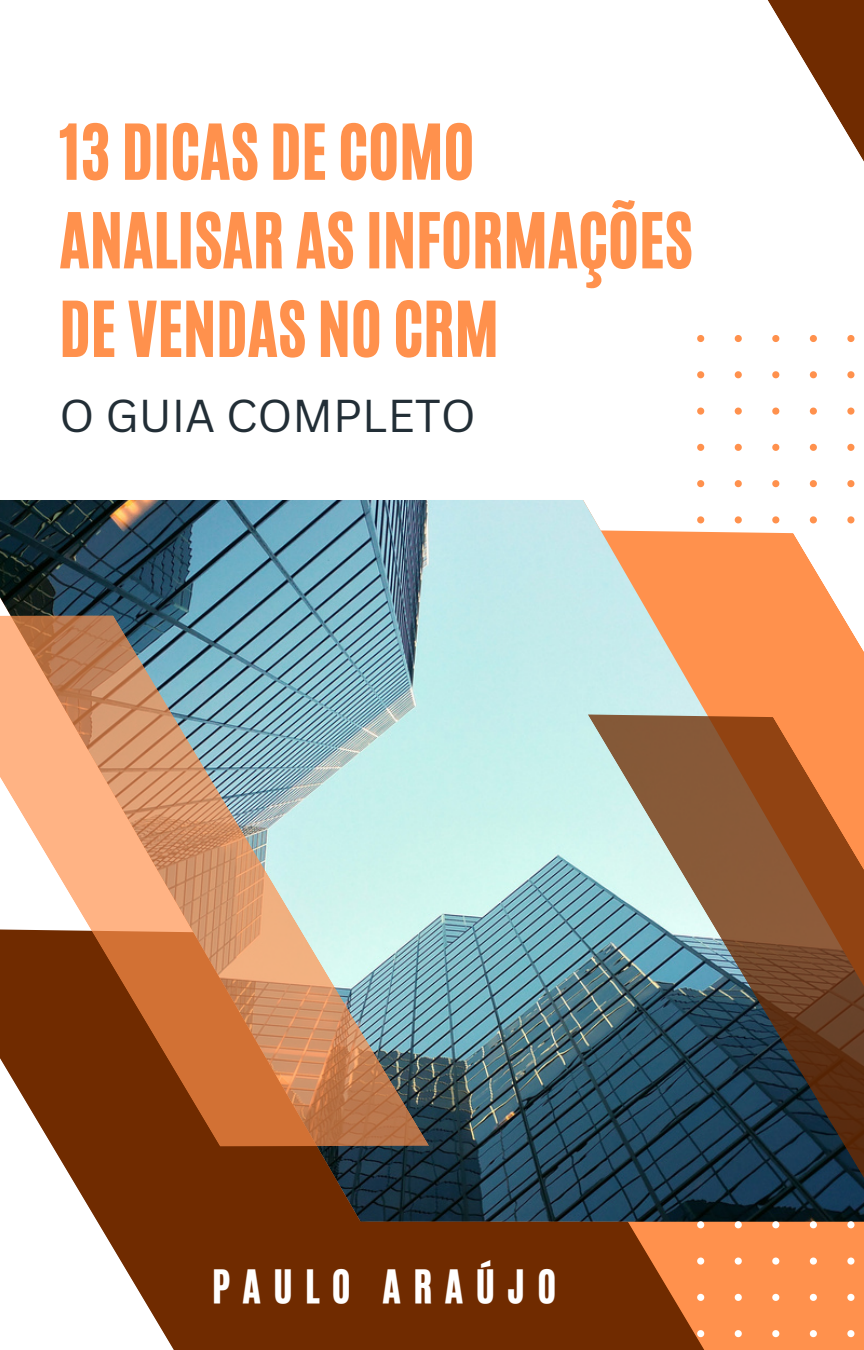
<style>
.page{position:relative;width:864px;height:1350px;background:#fff}
.page>*{position:absolute;margin:0;border:0;box-sizing:border-box;transform-origin:0 0}
.t1{font:63.68px/88.6px "CA Generated";color:#ff914d}
.t2{font:44.77px "Canva Sans";color:#222e36}
.t3{font:38.7px "CA Generated";letter-spacing:.325em;color:#fff}
</style>
<div class="page">
<svg style="left:97px;top:1222px;width:116px;height:128px;fill:#702b00"></svg>
<svg style="left:768px;top:0;width:96px;height:162px"></svg>
<div style="left:213px;top:1222px;width:375px;height:128px;background:#702b00"></div>
<img style="left:0;top:500px;width:864px;height:722px">
<svg style="left:0;top:616px;width:429px;height:530px;background:#b5997f"></svg>
<svg style="left:588px;top:715px;width:276px;height:635px;background:#6a5b4d"></svg>
<div style="left:697px;top:1221px;width:167px;height:129px;background:#ff914d"></div>
<svg style="left:697px;top:335px;width:167px;height:188px"></svg>
<p class="t1" style="left:59px;top:108px;width:635px">13 DICAS DE COMO<br>ANALISAR AS INFORMAÇÕES<br>DE VENDAS NO CRM</p>
<p class="t2" style="left:59px;top:384px;width:418px">O GUIA COMPLETO</p>
<p class="t3" style="left:212px;top:1258px;width:345px">PAULO ARAÚJO</p>
</div>
